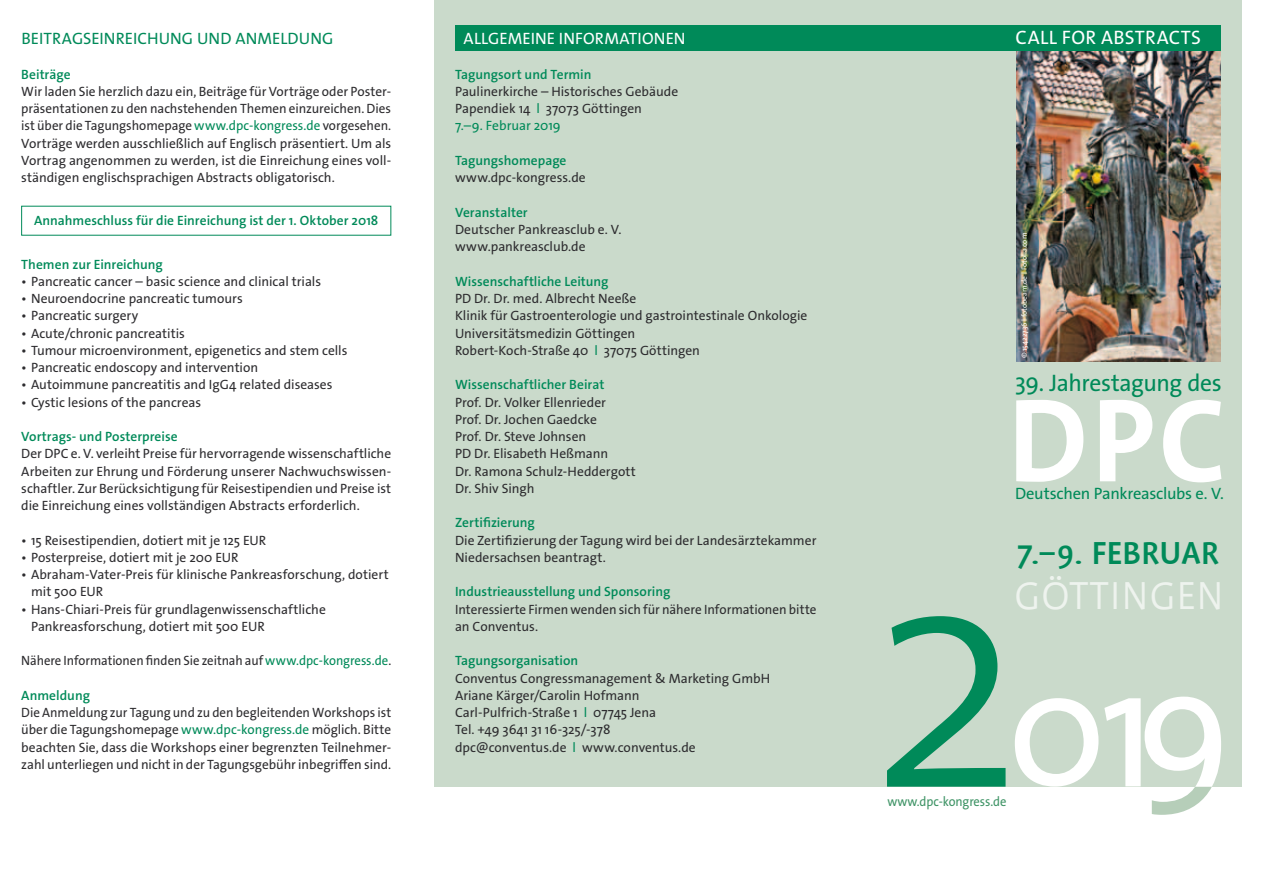
<style>
.page{position:relative;width:1263px;height:893px;background:#fff}
.page>*{position:absolute;margin:0;border:0;box-sizing:border-box;transform-origin:0 0}
.t1{font:700 120px "The Sans";color:#fff}
.t2{font:300 44.1px "Profile";letter-spacing:.02em;color:#eef3ee}
.t3{font:500 36px "Profile";letter-spacing:-.005em;color:#008a59}
.t4{font:24px "The Sans Os F";letter-spacing:-.02em;color:#008a59}
.t5{font:19.5px "The Sans Os F";letter-spacing:.02em;color:#fff}
.t6{font:16.5px "The Sans Os F";letter-spacing:-.005em;color:#008a59}
.t7{font:16.5px "The Sans Os F";letter-spacing:.005em;color:#fff}
.t8{font:13.5px/17.2px "The Sans Os F";color:#2d2c2f}
.t9{font:600 13.5px "The Sans Os F";color:#008a59}
.t10{font:13.5px/17.2px "The Sans Os F";color:#2d2c2f;text-align:justify;scale:.96 1}
.t11{font:13.5px "The Sans Os F";color:#2d2c2f;scale:.95 1}
.t12{font:13.5px "The Sans Os F";letter-spacing:-.005em;color:#3f9466;scale:.93 1}
.t13{font:7.5px "The Sans";color:#fff}
.s1{color:#008a59}
</style>
<div class="page">
<div style="left:434px;top:0;width:808px;height:787px;background:#cadacb"></div>
<img style="left:1016px;top:51px;width:204px;height:310px">
<div style="left:455px;top:26px;width:765px;height:25px;background:#008a59"></div>
<svg style="left:1015px;top:696px;width:206px;height:119px"></svg>
<svg style="left:887px;top:616px;width:118px;height:171px"></svg>
<p class="t6" style="left:21px;top:28px;width:128px">Beitragseinreichu</p>
<p class="t6" style="left:170px;top:28px;width:165px">ng u nd Anmeldu ng</p>
<p class="t9" style="left:21px;top:65px;width:51px">Beiträge</p>
<p class="t8" style="left:21px;top:83px;width:371px;text-align:justify">Wir laden Sie herzlich dazu ein, Beiträge für Vorträge oder Poster&shy;präsentationen zu den nachstehenden Themen einzureichen. Dies ist über die Tagungshomepage <span class="s1">www.dpc-kongress.de</span> vorgesehen.<br>Vorträge werden ausschließlich auf Englisch präsentiert. Um als Vortrag angenommen zu werden, ist die Einreichung eines voll&shy;ständigen englischsprachigen Abstracts obligatorisch.</p>
<p class="t9" style="left:34px;top:212px;width:346px">Annahmeschluss für die Einreichung ist der 1. Oktober 2018</p>
<p class="t9" style="left:21px;top:255px;width:143px">Themen zur Einreichung</p>
<p class="t8" style="left:21px;top:273px;width:301px">• Pancreatic cancer – basic science and clinical trials</p>
<p class="t8" style="left:21px;top:290px;width:223px">• Neuroendocrine pancreatic tumours</p>
<p class="t8" style="left:21px;top:307px;width:119px">• Pancreatic surgery</p>
<p class="t8" style="left:21px;top:324px;width:165px">• Acute/chronic pancreatitis</p>
<p class="t8" style="left:21px;top:342px;width:328px">• Tumour microenvironment, epigenetics and stem cells</p>
<p class="t8" style="left:21px;top:359px;width:238px">• Pancreatic endoscopy and intervention</p>
<p class="t8" style="left:21px;top:376px;width:313px">• Autoimmune pancreatitis and IgG4 related diseases</p>
<p class="t8" style="left:21px;top:393px;width:181px">• Cystic lesions of the pancreas</p>
<p class="t9" style="left:21px;top:428px;width:158px">Vortrags- und Posterpreise</p>
<p class="t8" style="left:21px;top:445px;width:371px;text-align:justify">Der DPC e. V. verleiht Preise für hervorragende wissenschaftliche Arbeiten zur Ehrung und Förderung unserer Nachwuchswissen&shy;schaftler. Zur Berücksichtigung für Reisestipendien und Preise ist die Einreichung eines vollständigen Abstracts erforderlich.</p>
<p class="t8" style="left:21px;top:531px;width:247px">• 15 Reisestipendien, dotiert mit je 125 EUR</p>
<p class="t8" style="left:21px;top:549px;width:219px">• Posterpreise, dotiert mit je 200 EUR</p>
<p class="t8" style="left:31px;top:566px;width:359px;text-indent:-10px">• Abraham-Vater-Preis für klinische Pankreasforschung, dotiert mit 500 EUR</p>
<p class="t8" style="left:31px;top:600px;width:296px;text-indent:-10px">• Hans-Chiari-Preis für grundlagenwissenschaftliche<br>Pankreasforschung, dotiert mit 500 EUR</p>
<p class="t11" style="left:21px;top:652px;width:391px">Nähere I nformationen finden Sie zeitnah auf <span class="s1">www.dpc-kongress.de</span>.</p>
<p class="t9" style="left:21px;top:686px;width:70px">Anmeldung</p>
<p class="t10" style="left:21px;top:704px;width:387px">Die Anmeldung zur Tagung und zu den begleitenden Workshops ist über die Tagungshomepage <span class="s1">www.dpc-kongress.de</span> möglich. Bitte beachten Sie, dass die Workshops einer begrenzten Teilnehmer&shy;zahl unterliegen und nicht in der Tagungsgebühr inbegriffen sind.</p>
<p class="t7" style="left:464px;top:28px;width:223px">Allgemeine I nformationen</p>
<p class="t9" style="left:455px;top:65px;width:138px">Tagungsort und Termin</p>
<p class="t8" style="left:455px;top:83px;width:225px">Paulinerkirche – Historisches Gebäude<br>Papendiek 14 <span class="s1">l</span> 37073 Göttingen<br><span class="s1">7.–9. Februar 2019</span></p>
<p class="t9" style="left:455px;top:152px;width:113px">Tagungshomepage</p>
<p class="t8" style="left:455px;top:169px;width:132px">www.dpc-kongress.de</p>
<p class="t9" style="left:455px;top:204px;width:74px">Veranstalter</p>
<p class="t8" style="left:455px;top:221px;width:168px">Deutscher Pankreasclub e. V. www.pankreasclub.de</p>
<p class="t9" style="left:455px;top:273px;width:155px">Wissenschaftliche Leitung</p>
<p class="t8" style="left:455px;top:290px;width:354px">PD Dr. Dr. med. Albrecht Neeße<br>Klinik für Gastroenterologie und gastrointestinale Onkologie Universitätsmedizin Göttingen<br>Robert-Koch-Straße 40 <span class="s1">l</span> 37075 Göttingen</p>
<p class="t9" style="left:455px;top:376px;width:151px">Wissenschaftlicher Beirat</p>
<p class="t8" style="left:455px;top:393px;width:182px">Prof. Dr. Volker Ellenrieder<br>Prof. Dr. Jochen Gaedcke<br>Prof. Dr. Steve Johnsen<br>PD Dr. Elisabeth Heßmann<br>Dr. Ramona Schulz-Heddergott<br>Dr. Shiv Singh</p>
<p class="t9" style="left:455px;top:514px;width:81px">Zertifizierung</p>
<p class="t8" style="left:455px;top:531px;width:363px">Die Zertifizierung der Tagung wird bei der Landesärztekammer<br>N iedersachsen beantragt.</p>
<p class="t9" style="left:455px;top:583px;width:217px">Industrieausstellung und Sponsoring</p>
<p class="t8" style="left:455px;top:600px;width:363px">I nteressierte Firmen wenden sich für nähere I nformationen bitte an Conventus.</p>
<p class="t9" style="left:455px;top:652px;width:125px">Tagungsorganisation</p>
<p class="t8" style="left:455px;top:669px;width:317px">Conventus Congressmanagement &amp; Marketing GmbH Ariane Kärger/Carolin Hofmann<br>Carl-Pulfrich-Straße 1 <span class="s1">l</span> 07745 Jena<br>Tel. +49 3641 31 16-325/-378<br>dpc@conventus.de <span class="s1">l</span> www.conventus.de</p>
<h3 class="t5" style="left:1016px;top:25px;width:187px">Call for Abstracts</h3>
<p class="t13" style="left:1018px;top:358px;width:127px;rotate:-90deg">© 15422736 l fotobeam.de l Fotolia.com</p>
<h3 class="t4" style="left:1015px;top:368px;width:208px">39. Jahrestagung des</h3>
<h1 class="t1" style="left:1008px;top:340px;width:220px">DPC</h1>
<p class="t6" style="left:1015px;top:483px;width:210px">Deutschen Pankreasclubs e. V.</p>
<h3 class="t3" style="left:1017px;top:534px;width:204px">7.–9. FEBRUAR</h3>
<h2 class="t2" style="left:1014px;top:573px;width:211px">Göttingen</h2>
<p class="t12" style="left:887px;top:793px;width:129px">www.dpc-kongress.de</p>
</div>
